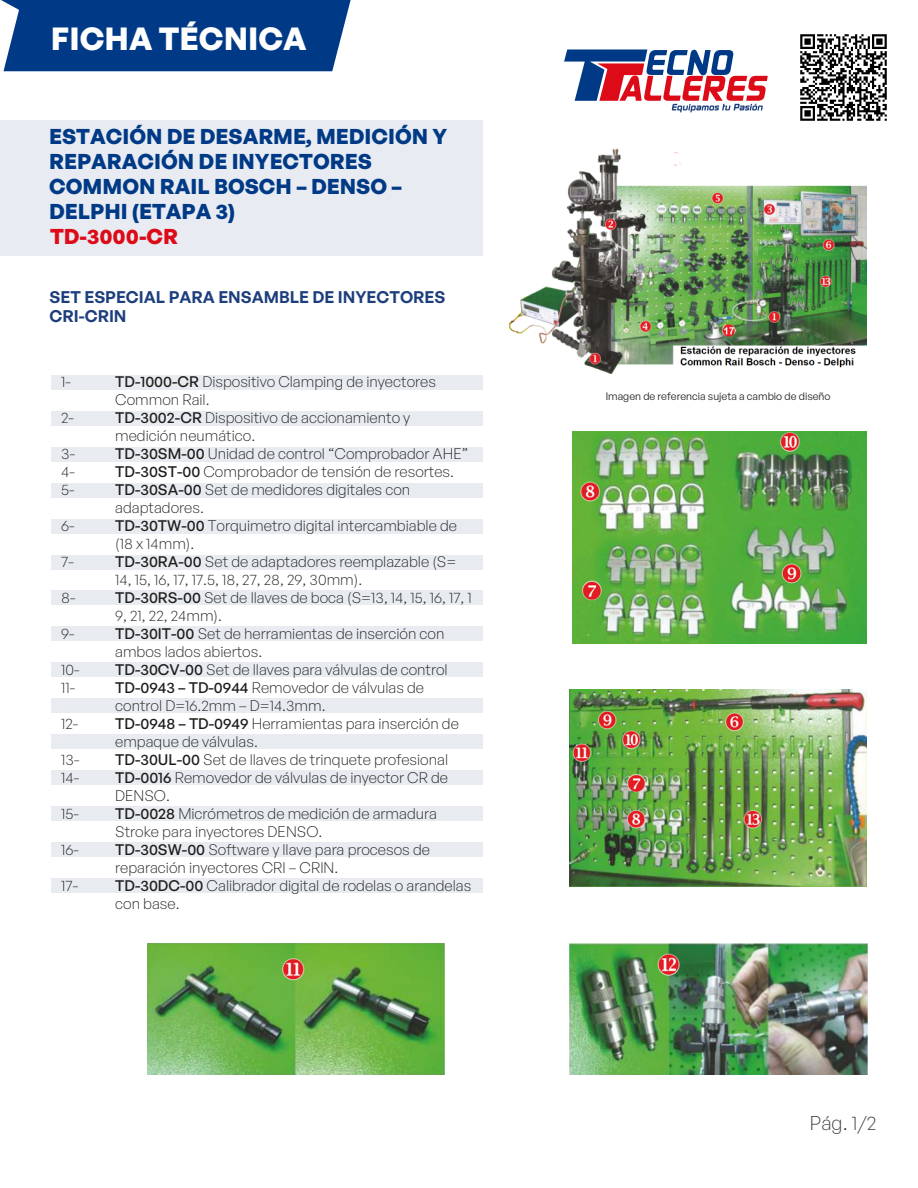
<style>
.page{position:relative;width:918px;height:1188px;background:#fff}
.page>*{position:absolute;margin:0;border:0;box-sizing:border-box;transform-origin:0 0}
.t1{font:700 31.35px "General Sans";color:#fff}
.t2{font:700 21px/25.2px "General Sans";color:#003a86}
.t3{font:700 21px "General Sans";color:#dc0b17}
.t4{font:300 19.5px "General Sans";color:#3c3c3b}
.t5{font:600 16.5px/19.8px "General Sans";color:#1d3e7d}
.t6{font:300 15px/18px "General Sans";color:#1d1e1c}
.t7{font:10.5px "General Sans";color:#1d1d1b}
.s1{font-weight:500}
</style>
<div class="page">
<div style="left:1px;top:0;width:350px;height:71px;background:#003a86"></div>
<div style="left:0;top:120px;width:483px;height:136px;background:#e8ecf2"></div>
<svg style="left:564px;top:49px;width:204px;height:63px"></svg>
<div style="left:51px;top:375px;width:432px;height:14px;background:#e8ecf1"></div>
<div style="left:51px;top:411px;width:432px;height:14px;background:#e8ecf1"></div>
<div style="left:51px;top:447px;width:432px;height:14px;background:#e8ecf1"></div>
<div style="left:51px;top:483px;width:432px;height:14px;background:#e8ecf1"></div>
<div style="left:51px;top:519px;width:432px;height:14px;background:#e8ecf1"></div>
<div style="left:51px;top:555px;width:432px;height:14px;background:#e8ecf1"></div>
<div style="left:51px;top:591px;width:432px;height:14px;background:#e8ecf1"></div>
<div style="left:51px;top:627px;width:432px;height:14px;background:#e8ecf1"></div>
<div style="left:51px;top:663px;width:432px;height:14px;background:#e8ecf1"></div>
<div style="left:51px;top:879px;width:432px;height:14px;background:#e8ecf1"></div>
<div style="left:51px;top:699px;width:432px;height:14px;background:#e8ecf1"></div>
<div style="left:51px;top:735px;width:432px;height:14px;background:#e8ecf1"></div>
<div style="left:51px;top:771px;width:432px;height:14px;background:#e8ecf1"></div>
<div style="left:51px;top:807px;width:432px;height:14px;background:#e8ecf1"></div>
<div style="left:51px;top:843px;width:432px;height:14px;background:#e8ecf1"></div>
<img style="left:508px;top:148px;width:359px;height:225px">
<img style="left:570px;top:689px;width:297px;height:197px">
<img style="left:572px;top:432px;width:295px;height:211px">
<img style="left:147px;top:944px;width:298px;height:131px">
<img style="left:569px;top:944px;width:298px;height:131px">
<img style="left:800px;top:34px;width:87px;height:87px">
<h1 class="t1" style="left:51px;top:18px;width:257px">FICHA TÉCNICA</h1>
<h2 class="t2" style="left:49px;top:123px;width:400px">ESTACIÓN DE DESARME, MEDICIÓN Y<br>REPARACIÓN DE INYECTORES<br>COMMON RAIL BOSCH – DENSO –<br>DELPHI (ETAPA 3)</h2>
<h2 class="t3" style="left:50px;top:223px;width:130px">TD-3000-CR</h2>
<p class="t5" style="left:50px;top:286px;width:397px">SET ESPECIAL PARA ENSAMBLE DE INYECTORES<br>CRI-CRIN</p>
<p class="t6" style="left:61px;top:372px;width:11px">1-</p>
<p class="t6" style="left:115px;top:372px;width:322px"><span class="s1">TD-1000-CR</span> Dispositivo Clamping de inyectores<br>Common Rail.</p>
<p class="t6" style="left:61px;top:408px;width:14px">2-</p>
<p class="t6" style="left:115px;top:408px;width:297px"><span class="s1">TD-3002-CR</span> Dispositivo de accionamiento y medición neumático.</p>
<p class="t6" style="left:61px;top:444px;width:15px">3-</p>
<p class="t6" style="left:115px;top:444px;width:355px"><span class="s1">TD-30SM-00</span> Unidad de control “Comprobador AHE”</p>
<p class="t6" style="left:61px;top:462px;width:15px">4-</p>
<p class="t6" style="left:115px;top:462px;width:340px"><span class="s1">TD-30ST-00</span> Comprobador de tensión de resortes.</p>
<p class="t6" style="left:61px;top:480px;width:15px">5-</p>
<p class="t6" style="left:115px;top:480px;width:297px"><span class="s1">TD-30SA-00</span> Set de medidores digitales con adaptadores.</p>
<p class="t6" style="left:61px;top:516px;width:15px">6-</p>
<p class="t6" style="left:115px;top:516px;width:343px"><span class="s1">TD-30TW-00</span> Torquimetro digital intercambiable de (18 x 14mm).</p>
<p class="t6" style="left:61px;top:552px;width:14px">7-</p>
<p class="t6" style="left:115px;top:552px;width:343px"><span class="s1">TD-30RA-00</span> Set de adaptadores reemplazable (S=<br>14, 15, 16, 17, 17.5, 18, 27, 28, 29, 30mm).</p>
<p class="t6" style="left:61px;top:588px;width:16px">8-</p>
<p class="t6" style="left:115px;top:588px;width:358px"><span class="s1">TD-30RS-00</span> Set de llaves de boca (S=13, 14, 15, 16, 17, 1<br>9, 21, 22, 24mm).</p>
<p class="t6" style="left:61px;top:624px;width:15px">9-</p>
<p class="t6" style="left:115px;top:624px;width:331px"><span class="s1">TD-30IT-00</span> Set de herramientas de inserción con ambos lados abiertos.</p>
<p class="t6" style="left:61px;top:660px;width:20px">10-</p>
<p class="t6" style="left:115px;top:660px;width:334px"><span class="s1">TD-30CV-00</span> Set de llaves para válvulas de control</p>
<p class="t6" style="left:61px;top:678px;width:16px">11-</p>
<p class="t6" style="left:115px;top:678px;width:310px"><span class="s1">TD-0943 – TD-0944</span> Removedor de válvulas de control D=16.2mm – D=14.3mm.</p>
<p class="t6" style="left:61px;top:714px;width:19px">12-</p>
<p class="t6" style="left:115px;top:714px;width:345px"><span class="s1">TD-0948 – TD-0949</span> Herramientas para inserción de empaque de válvulas.</p>
<p class="t6" style="left:61px;top:750px;width:20px">13-</p>
<p class="t6" style="left:115px;top:750px;width:334px"><span class="s1">TD-30UL-00</span> Set de llaves de trinquete profesional</p>
<p class="t6" style="left:61px;top:768px;width:19px">14-</p>
<p class="t6" style="left:115px;top:768px;width:334px"><span class="s1">TD-0016</span> Removedor de válvulas de inyector CR de<br>DENSO.</p>
<p class="t6" style="left:61px;top:804px;width:19px">15-</p>
<p class="t6" style="left:115px;top:804px;width:323px"><span class="s1">TD-0028</span> Micrómetros de medición de armadura<br>Stroke para inyectores DENSO.</p>
<p class="t6" style="left:61px;top:840px;width:19px">16-</p>
<p class="t6" style="left:115px;top:840px;width:316px"><span class="s1">TD-30SW-00</span> Software y llave para procesos de reparación inyectores CRI – CRIN.</p>
<p class="t6" style="left:61px;top:876px;width:18px">17-</p>
<p class="t6" style="left:115px;top:876px;width:358px"><span class="s1">TD-30DC-00</span> Calibrador digital de rodelas o arandelas con base.</p>
<p class="t7" style="left:606px;top:390px;width:226px">Imagen de referencia sujeta a cambio de diseño</p>
<h3 class="t4" style="left:810px;top:1111px;width:68px">Pág. 1/2</h3>
</div>
